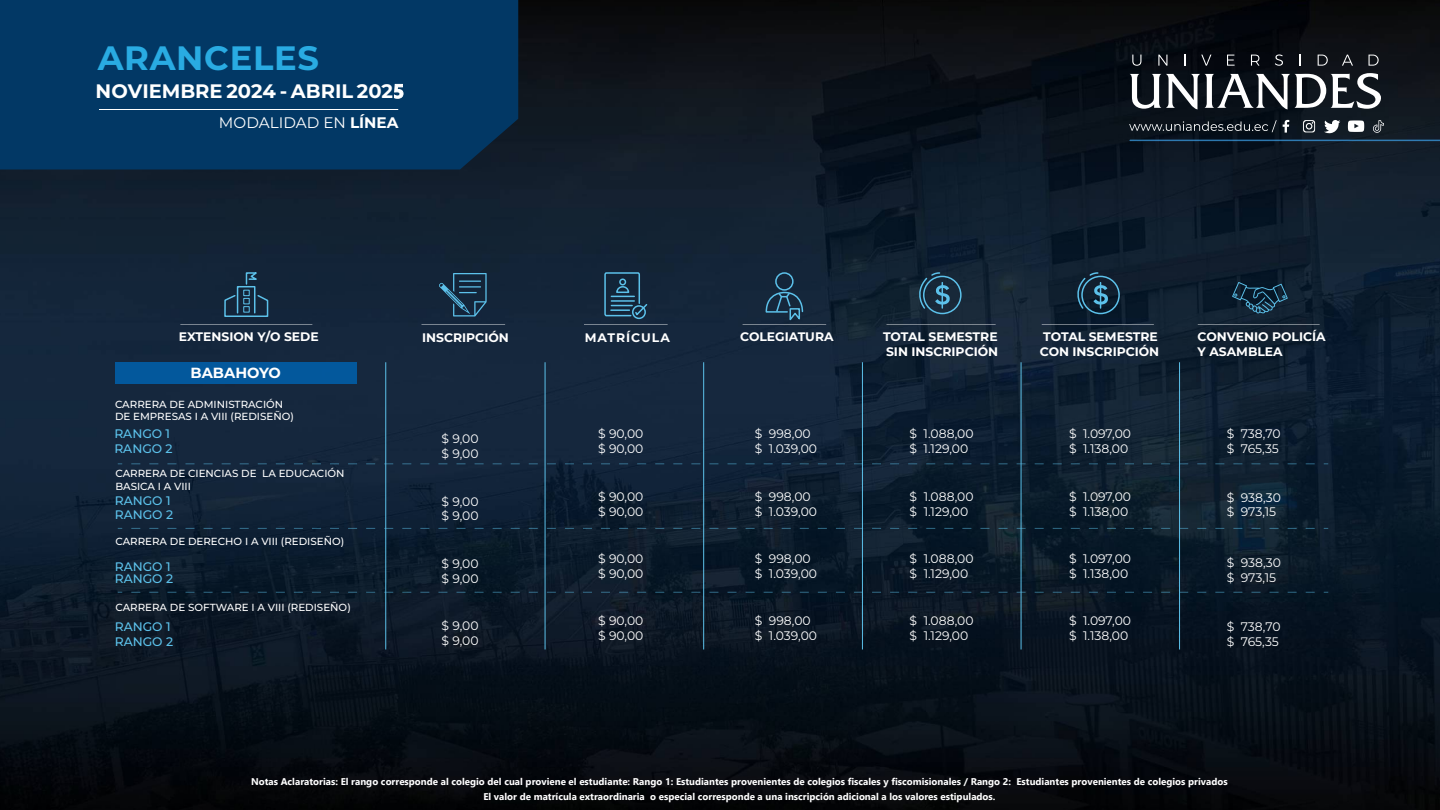
<style>
.page{position:relative;width:1440px;height:810px;background:#fff}
.page>*{position:absolute;margin:0;border:0;box-sizing:border-box;transform-origin:0 0}
.t1{font:700 33.75px "Montserrat";letter-spacing:.02em;color:#29abe2}
.t2{font:100 19.5px "Montserrat";color:#fff}
.t3{font:15.3px "Montserrat";color:#fff}
.t4{font:100 14.7px "Montserrat";color:#fff}
.t5{font:12.38px/14.9px "Montserrat";color:#fff}
.t6{font:100 12.38px/14.9px "Montserrat";color:#fff}
.t7{font:100 12.38px/14.9px "Montserrat";color:#5cc1ea}
.t8{font:100 12.38px "Montserrat";letter-spacing:.08em;color:#fff}
.t9{font:100 10.27px/12.4px "Montserrat";color:#fff}
.t10{font:700 9.75px/14.5px "Gadugi";color:#fff;text-align:center}
.s1{font-family:"Leelawadee UI";font-weight:700}
.s2{font-weight:100}
</style>
<div class="page">
<img style="left:0;top:0;width:1440px;height:810px">
<div style="left:0;top:0;width:518px;height:170px;background:#023865"></div>
<hr style="left:99px;top:109px;width:299px;height:1px;background:#fff">
<svg style="left:1132px;top:55px;width:9px;height:11px"></svg>
<svg style="left:1158px;top:55px;width:9px;height:11px"></svg>
<svg style="left:1201px;top:55px;width:10px;height:11px"></svg>
<svg style="left:1227px;top:55px;width:8px;height:11px"></svg>
<svg style="left:1251px;top:55px;width:9px;height:11px"></svg>
<svg style="left:1275px;top:54px;width:8px;height:12px"></svg>
<svg style="left:1318px;top:55px;width:10px;height:11px"></svg>
<svg style="left:1342px;top:55px;width:11px;height:11px"></svg>
<svg style="left:1369px;top:55px;width:10px;height:11px"></svg>
<svg style="left:1130px;top:73px;width:251px;height:37px"></svg>
<svg style="left:1129px;top:120px;width:148px;height:12px"></svg>
<svg style="left:1283px;top:120px;width:6px;height:13px"></svg>
<svg style="left:1303px;top:120px;width:12px;height:12px"></svg>
<svg style="left:1324px;top:120px;width:16px;height:13px"></svg>
<svg style="left:1373px;top:120px;width:11px;height:13px"></svg>
<svg style="left:1348px;top:120px;width:16px;height:12px"></svg>
<hr style="left:1130px;top:140px;width:310px;height:1px;background:#3fa9f5">
<hr style="left:1021px;top:362px;width:1px;height:288px;background:#5cc1ea">
<hr style="left:1179px;top:362px;width:1px;height:288px;background:#5cc1ea">
<hr style="left:862px;top:362px;width:1px;height:288px;background:#5cc1ea">
<hr style="left:703px;top:362px;width:1px;height:288px;background:#5cc1ea">
<hr style="left:545px;top:362px;width:1px;height:288px;background:#5cc1ea">
<hr style="left:386px;top:362px;width:1px;height:288px;background:#5cc1ea">
<div style="left:116px;top:363px;width:241px;height:21px;background:#03589c"></div>
<svg style="left:1232px;top:282px;width:56px;height:32px"></svg>
<svg style="left:131px;top:464px;width:1197px;height:1px"></svg>
<svg style="left:131px;top:528px;width:1197px;height:1px"></svg>
<svg style="left:131px;top:592px;width:1197px;height:1px"></svg>
<div style="left:775px;top:272px;width:19px;height:19px;border:2px solid #5cc1ea;border-radius:50%"></div>
<svg style="left:765px;top:292px;width:39px;height:32px"></svg>
<div style="left:632px;top:305px;width:14px;height:14px;border:2px solid #5cc1ea;border-radius:50%"></div>
<svg style="left:604px;top:272px;width:45px;height:45px"></svg>
<div style="left:619px;top:278px;width:7px;height:7px;border:2px solid #5cc1ea;border-radius:50%"></div>
<svg style="left:439px;top:273px;width:48px;height:43px"></svg>
<svg style="left:223px;top:294px;width:46px;height:24px"></svg>
<div style="left:237px;top:286px;width:18px;height:28px;border:2px solid #5cc1ea"></div>
<svg style="left:245px;top:272px;width:17px;height:13px"></svg>
<div style="left:243px;top:290px;width:7px;height:6px;border:1px solid #5cc1ea"></div>
<div style="left:243px;top:298px;width:7px;height:6px;border:1px solid #5cc1ea"></div>
<div style="left:243px;top:306px;width:7px;height:7px;border:1px solid #5cc1ea"></div>
<div style="left:923px;top:276px;width:39px;height:38px;border:2px solid #5cc1ea;border-radius:50%"></div>
<svg style="left:913px;top:271px;width:37px;height:39px"></svg>
<div style="left:1081px;top:276px;width:39px;height:38px;border:2px solid #5cc1ea;border-radius:50%"></div>
<svg style="left:1071px;top:271px;width:37px;height:39px"></svg>
<hr style="left:180px;top:324px;width:132px;height:1px;background:#fff">
<hr style="left:886px;top:324px;width:110px;height:1px;background:#fff">
<hr style="left:1042px;top:324px;width:112px;height:1px;background:#fff">
<hr style="left:1198px;top:324px;width:122px;height:1px;background:#fff">
<hr style="left:422px;top:324px;width:83px;height:1px;background:#fff">
<hr style="left:584px;top:324px;width:84px;height:1px;background:#fff">
<hr style="left:743px;top:324px;width:83px;height:1px;background:#fff">
<h1 class="t1" style="left:98px;top:34px;width:223px">ARANCELES</h1>
<h2 class="t2" style="left:96px;top:78px;width:310px">NOVIEMBRE 2024 - ABRIL 202<span class="s1">5</span></h2>
<p class="t3" style="left:219px;top:112px;width:181px">MODALIDAD EN <span class="s2">LÍNEA</span></p>
<p class="t6" style="left:179px;top:329px;width:141px">EXTENSION Y/O SEDE</p>
<p class="t6" style="left:422px;top:330px;width:88px">INSCRIPCIÓN</p>
<p class="t8" style="left:585px;top:329px;width:87px">MATRÍCULA</p>
<p class="t6" style="left:740px;top:329px;width:95px">COLEGIATURA</p>
<p class="t6" style="left:883px;top:329px;width:117px">TOTAL SEMESTRE<br>SIN INSCRIPCIÓN</p>
<p class="t6" style="left:1040px;top:329px;width:121px">TOTAL SEMESTRE<br>CON INSCRIPCIÓN</p>
<p class="t6" style="left:1198px;top:329px;width:130px">CONVENIO POLICÍA<br>Y ASAMBLEA</p>
<p class="t4" style="left:190px;top:363px;width:92px">BABAHOYO</p>
<p class="t9" style="left:115px;top:397px;width:181px">CARRERA DE ADMINISTRACIÓN<br>DE EMPRESAS I A VIII (REDISEÑO)</p>
<p class="t7" style="left:114px;top:426px;width:60px">RANGO 1<br>RANGO 2</p>
<p class="t5" style="left:598px;top:426px;width:47px">$ 90,00 $ 90,00</p>
<p class="t5" style="left:755px;top:426px;width:64px">$ 998,00 $ 1.039,00</p>
<p class="t5" style="left:910px;top:426px;width:65px">$ 1.088,00 $ 1.129,00</p>
<p class="t5" style="left:1069px;top:426px;width:64px">$ 1.097,00 $ 1.138,00</p>
<p class="t5" style="left:1227px;top:426px;width:55px">$ 738,70 $ 765,35</p>
<p class="t9" style="left:115px;top:467px;width:231px">CARRERA DE CIENCIAS DE LA EDUCACIÓN<br>BASICA I A VIII</p>
<p class="t7" style="left:115px;top:492px;width:60px">RANGO 1<br>RANGO 2</p>
<p class="t5" style="left:1227px;top:489px;width:56px">$ 938,30 $ 973,15</p>
<p class="t9" style="left:115px;top:535px;width:230px">CARRERA DE DERECHO I A VIII (REDISEÑO)</p>
<p class="t7" style="left:115px;top:561px;width:60px;line-height:11.9px">RANGO 1<br>RANGO 2</p>
<p class="t5" style="left:1227px;top:555px;width:56px">$ 938,30 $ 973,15</p>
<p class="t9" style="left:115px;top:601px;width:237px">CARRERA DE SOFTWARE I A VIII (REDISEÑO)</p>
<p class="t7" style="left:115px;top:619px;width:60px">RANGO 1<br>RANGO 2</p>
<p class="t5" style="left:1227px;top:618px;width:55px">$ 738,70 $ 765,35</p>
<p class="t5" style="left:442px;top:431px;width:39px">$ 9,00 $ 9,00</p>
<p class="t5" style="left:598px;top:488px;width:47px">$ 90,00 $ 90,00</p>
<p class="t5" style="left:755px;top:488px;width:64px">$ 998,00 $ 1.039,00</p>
<p class="t5" style="left:910px;top:488px;width:65px">$ 1.088,00 $ 1.129,00</p>
<p class="t5" style="left:1069px;top:488px;width:64px">$ 1.097,00 $ 1.138,00</p>
<p class="t5" style="left:442px;top:493px;width:39px">$ 9,00 $ 9,00</p>
<p class="t5" style="left:598px;top:551px;width:47px">$ 90,00 $ 90,00</p>
<p class="t5" style="left:755px;top:551px;width:64px">$ 998,00 $ 1.039,00</p>
<p class="t5" style="left:910px;top:551px;width:65px">$ 1.088,00 $ 1.129,00</p>
<p class="t5" style="left:1069px;top:551px;width:64px">$ 1.097,00 $ 1.138,00</p>
<p class="t5" style="left:442px;top:556px;width:39px">$ 9,00 $ 9,00</p>
<p class="t5" style="left:598px;top:613px;width:47px">$ 90,00 $ 90,00</p>
<p class="t5" style="left:755px;top:613px;width:64px">$ 998,00 $ 1.039,00</p>
<p class="t5" style="left:910px;top:613px;width:65px">$ 1.088,00 $ 1.129,00</p>
<p class="t5" style="left:1069px;top:613px;width:64px">$ 1.097,00 $ 1.138,00</p>
<p class="t5" style="left:442px;top:618px;width:39px">$ 9,00 $ 9,00</p>
<p class="t10" style="left:251px;top:774px;width:978px">Notas Aclaratorias: El rango corresponde al colegio del cual proviene el estudiante: Rango 1: Estudiantes provenientes de colegios fiscales y fiscomisionales / Rango 2: Estudiantes provenientes de colegios privados<br>El valor de matrícula extraordinaria o especial corresponde a una inscripción adicional a los valores estipulados.</p>
</div>
